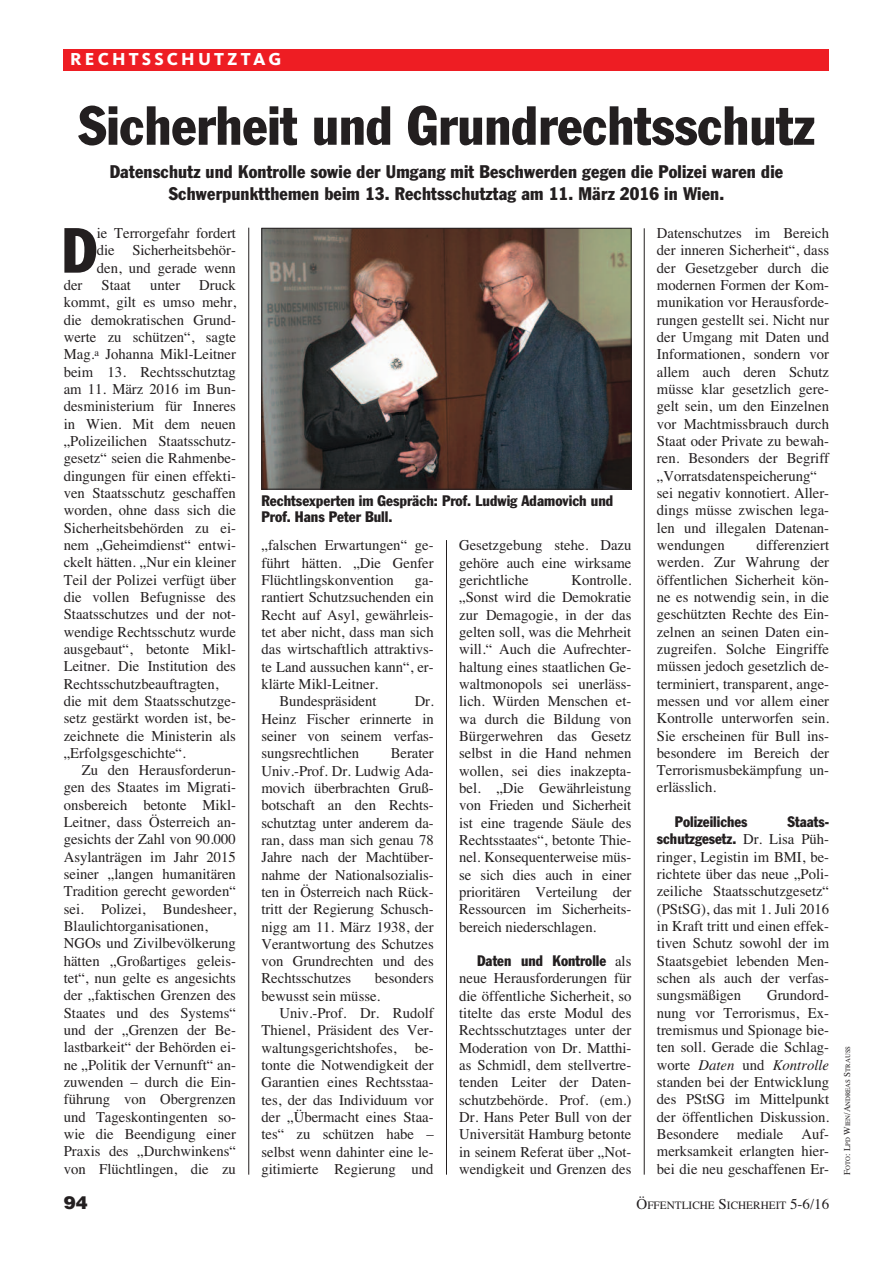
<style>
.page{position:relative;width:893px;height:1263px;background:#fff}
.page>*{position:absolute;margin:0;border:0;box-sizing:border-box;transform-origin:0 0}
.t1{font:condensed 62.55px "Franklin Gothic";color:#231f20}
.t2{font:condensed 54px "Franklin Gothic";color:#231f20}
.t3{font:condensed 18px/21.6px "Franklin Gothic";letter-spacing:.01em;color:#231f20;text-align:center}
.t4{font:800 18px "Kievit";letter-spacing:.175em;color:#fff}
.t5{font:900 18px "Helvetica";color:#231f20}
.t6{font:15px/17.2px "Times";color:#231f20;text-align:justify}
.t7{font:condensed 15px/17.4px "Franklin Gothic";color:#231f20;text-align:right}
.t8{font:11.25px "Times";color:#231f20}
.t9{font:6.75px "Times";color:#231f20}
.s1{font-family:"Times";font-stretch:normal}
.s2{font-style:italic}
.s3{font-size:15px}
.s4{font-size:9px}
</style>
<div class="page">
<hr style="left:248px;top:228px;width:1px;height:947px;background:#231f20">
<hr style="left:446px;top:540px;width:1px;height:635px;background:#231f20">
<hr style="left:644px;top:228px;width:1px;height:947px;background:#231f20">
<div style="left:64px;top:49px;width:765px;height:21px;background:#ee1d23"></div>
<img style="left:263px;top:230px;width:366px;height:257px">
<div style="left:261px;top:228px;width:370px;height:261px;border:1px solid #231f20"></div>
<p class="t4" style="left:70px;top:53px;width:212px">RECHTSSCHUTZTAG</p>
<h2 class="t2" style="left:79px;top:106px;width:737px">Sicherheit und Grundrechtsschutz</h2>
<p class="t3" style="left:110px;top:162px;width:675px">Datenschutz und Kontrolle sowie der Umgang mit Beschwerden gegen die Polizei waren die<br>Schwerpunktthemen beim 13. Rechtsschutztag am 11. März 2016 in Wien.</p>
<h1 class="t1" style="left:62px;top:228px;width:37px">D</h1>
<p class="t6" style="left:97px;top:224px;width:141px">ie Terrorgefahr fordert die Sicherheitsbehör&shy;den, und gerade wenn</p>
<p class="t6" style="left:64px;top:276px;width:20px">der</p>
<p class="t6" style="left:102px;top:276px;width:31px">Staat</p>
<p class="t6" style="left:150px;top:276px;width:32px">unter</p>
<p class="t6" style="left:64px;top:276px;width:174px;text-align:left;text-indent:135px">Druck kommt, gilt es umso mehr, die demokratischen Grund&shy;werte zu schützen“, sagte<br>Mag.<sup>a</sup> Johanna Mikl-Leitner beim 13. Rechtsschutztag am 11. März 2016 im Bun&shy;desministerium für Inneres in Wien. Mit dem neuen „Polizeilichen Staatsschutz&shy;gesetz“ seien die Rahmenbe&shy;dingungen für einen effekti&shy;ven Staatsschutz geschaffen worden, ohne dass sich die<br>Sicherheitsbehörden zu ei&shy;nem „Geheimdienst“ entwi&shy;ckelt hätten. „Nur ein kleiner<br>Teil der Polizei verfügt über die vollen Befugnisse des<br>Staatsschutzes und der not&shy;wendige Rechtsschutz wurde ausgebaut“, betonte Mikl-<br>Leitner. Die Institution des<br>Rechtsschutzbeauftragten, die mit dem Staatsschutzge&shy;setz gestärkt worden ist, be&shy;zeichnete die Ministerin als „Erfolgsgeschichte“.</p>
<p class="t6" style="left:64px;top:761px;width:174px;text-align:left;text-indent:18px">Zu den Herausforderun&shy;gen des Staates im Migrati&shy;onsbereich betonte Mikl-<br>Leitner, dass Österreich an&shy;gesichts der Zahl von 90.000<br>Asylanträgen im Jahr 2015 seiner „langen humanitären<br>Tradition gerecht geworden“ sei. Polizei, Bundesheer,<br>Blaulichtorganisationen,<br>NGOs und Zivilbevölkerung hätten „Großartiges geleis&shy;tet“, nun gelte es angesichts der „faktischen Grenzen des<br>Staates und des Systems“ und der „Grenzen der Be&shy;lastbarkeit“ der Behörden ei&shy;ne „Politik der Vernunft“ an&shy;zuwenden – durch die Ein&shy;führung von Obergrenzen und Tageskontingenten so&shy;wie die Beendigung einer<br>Praxis des „Durchwinkens“ von Flüchtlingen, die zu</p>
<p class="t7" style="left:261px;top:494px;width:353px;line-height:15.8px;text-align:left">Rechtsexperten im Gespräch: Prof. Ludwig Adamovich und<br>Prof. Hans Peter Bull.</p>
<p class="t6" style="left:261px;top:536px;width:174px">„falschen Erwartungen“ ge&shy;führt hätten. „Die Genfer Flüchtlingskonvention</p>
<p class="t6" style="left:415px;top:571px;width:20px">ga-</p>
<p class="t6" style="left:261px;top:588px;width:174px">rantiert Schutzsuchenden ein</p>
<p class="t6" style="left:261px;top:606px;width:174px">Recht auf Asyl, gewährleis-</p>
<p class="t6" style="left:261px;top:623px;width:174px">tet aber nicht, dass man sich</p>
<p class="t6" style="left:261px;top:640px;width:174px">das wirtschaftlich attraktivs-</p>
<p class="t6" style="left:261px;top:658px;width:174px">te Land aussuchen kann“, er-</p>
<p class="t6" style="left:261px;top:675px;width:118px">klärte Mikl-Leitner.</p>
<p class="t6" style="left:279px;top:692px;width:98px">Bundespräsident</p>
<p class="t6" style="left:261px;top:692px;width:174px;text-indent:153px">Dr.<br>Heinz Fischer erinnerte in seiner von seinem verfas&shy;sungsrechtlichen</p>
<p class="t6" style="left:261px;top:744px;width:174px;text-indent:129px">Berater Univ.-Prof. Dr. Ludwig Ada&shy;movich überbrachten Gruß&shy;botschaft an den Rechts&shy;schutztag unter anderem da&shy;ran, dass man sich genau 78<br>Jahre nach der Machtüber&shy;nahme der Nationalsozialis&shy;ten in Österreich nach Rück&shy;tritt der Regierung Schusch&shy;nigg am 11. März 1938, der Verantwortung des Schutzes von Grundrechten und des Rechtsschutzes</p>
<p class="t6" style="left:261px;top:970px;width:174px;text-indent:113px">besonders bewusst sein müsse.</p>
<p class="t6" style="left:261px;top:1004px;width:174px;text-indent:18px">Univ.-Prof. Dr. Rudolf Thienel, Präsident des Ver&shy;waltungsgerichtshofes, be&shy;tonte die Notwendigkeit der Garantien eines Rechtsstaa&shy;tes, der das Individuum vor der „Übermacht eines Staa&shy;tes“ zu schützen habe – selbst wenn dahinter eine le&shy;gitimierte Regierung und</p>
<p class="t6" style="left:459px;top:536px;width:174px">Gesetzgebung stehe. Dazu gehöre auch eine wirksame gerichtliche</p>
<p class="t6" style="left:459px;top:571px;width:174px;text-indent:112px">Kontrolle. „Sonst wird die Demokratie zur Demagogie, in der das gelten soll, was die Mehrheit will.“ Auch die Aufrechter&shy;haltung eines staatlichen Ge&shy;waltmonopols sei unerläss&shy;lich. Würden Menschen et&shy;wa durch die Bildung von Bürgerwehren das Gesetz selbst in die Hand nehmen wollen, sei dies inakzepta&shy;bel. „Die Gewährleistung von Frieden und Sicherheit ist eine tragende Säule des Rechtsstaates“, betonte Thie&shy;nel. Konsequenterweise müs&shy;se sich dies auch in einer prioritären Verteilung der Ressourcen im Sicherheits&shy;bereich niederschlagen.</p>
<p class="t7" style="left:477px;top:953px;width:156px">Daten und Kontrolle <span class="s1">als</span></p>
<p class="t6" style="left:459px;top:970px;width:174px">neue Herausforderungen für die öffentliche Sicherheit, so titelte das erste Modul des Rechtsschutztages unter der Moderation von Dr. Matthi&shy;as Schmidl, dem stellvertre&shy;tenden Leiter der Daten&shy;schutzbehörde. Prof. (em.)<br>Dr. Hans Peter Bull von der Universität Hamburg betonte in seinem Referat über „Not&shy;wendigkeit und Grenzen des</p>
<p class="t6" style="left:657px;top:224px;width:174px;text-align:left">Datenschutzes im Bereich der inneren Sicherheit“, dass der Gesetzgeber durch die modernen Formen der Kom&shy;munikation vor Herausforde&shy;rungen gestellt sei. Nicht nur der Umgang mit Daten und<br>Informationen, sondern vor allem auch deren Schutz müsse klar gesetzlich gere&shy;gelt sein, um den Einzelnen vor Machtmissbrauch durch<br>Staat oder Private zu bewah&shy;ren. Besonders der Begriff „Vorratsdatenspeicherung“ sei negativ konnotiert. Aller&shy;dings müsse zwischen lega&shy;len und illegalen Datenan&shy;wendungen</p>
<p class="t6" style="left:657px;top:536px;width:174px;text-indent:100px">differenziert werden. Zur Wahrung der öffentlichen Sicherheit kön&shy;ne es notwendig sein, in die geschützten Rechte des Ein&shy;zelnen an seinen Daten ein&shy;zugreifen. Solche Eingriffe müssen jedoch gesetzlich de&shy;terminiert, transparent, ange&shy;messen und vor allem einer Kontrolle unterworfen sein.<br>Sie erscheinen für Bull ins&shy;besondere im Bereich der Terrorismusbekämpfung un&shy;erlässlich.</p>
<p class="t7" style="left:675px;top:814px;width:74px">Polizeiliches</p>
<p class="t7" style="left:657px;top:814px;width:174px">Staats-<br>schutzgesetz. <span class="s1">Dr. Lisa Püh-</span></p>
<p class="t6" style="left:657px;top:848px;width:174px">ringer, Legistin im BMI, be&shy;richtete über das neue „Poli&shy;zeiliche Staatsschutzgesetz“ (PStSG), das mit 1. Juli 2016 in Kraft tritt und einen effek&shy;tiven Schutz sowohl der im Staatsgebiet lebenden Men&shy;schen als auch der verfas&shy;sungsmäßigen</p>
<p class="t6" style="left:657px;top:986px;width:174px;text-indent:110px">Grundord&shy;nung vor Terrorismus, Ex&shy;tremismus und Spionage bie&shy;ten soll. Gerade die Schlag&shy;worte <span class="s2">Daten</span> und <span class="s2">Kontrolle </span>standen bei der Entwicklung des PStSG im Mittelpunkt der öffentlichen Diskussion.<br>Besondere mediale Auf&shy;merksamkeit erlangten hier&shy;bei die neu geschaffenen Er-</p>
<p class="t5" style="left:64px;top:1192px;width:26px">94</p>
<p class="t8" style="left:636px;top:1198px;width:194px"><span class="s3">Ö</span>FFENTLICHE <span class="s3">S</span>ICHERHEIT <span class="s3">5-6/16</span></p>
<p class="t9" style="left:844px;top:1175px;width:130px;rotate:-90deg"><span class="s4">F</span>OTO<span class="s4">: L</span>PD <span class="s4">W</span>IEN<span class="s4">/A</span>NDREAS <span class="s4">S</span>TRAUSS</p>
</div>
